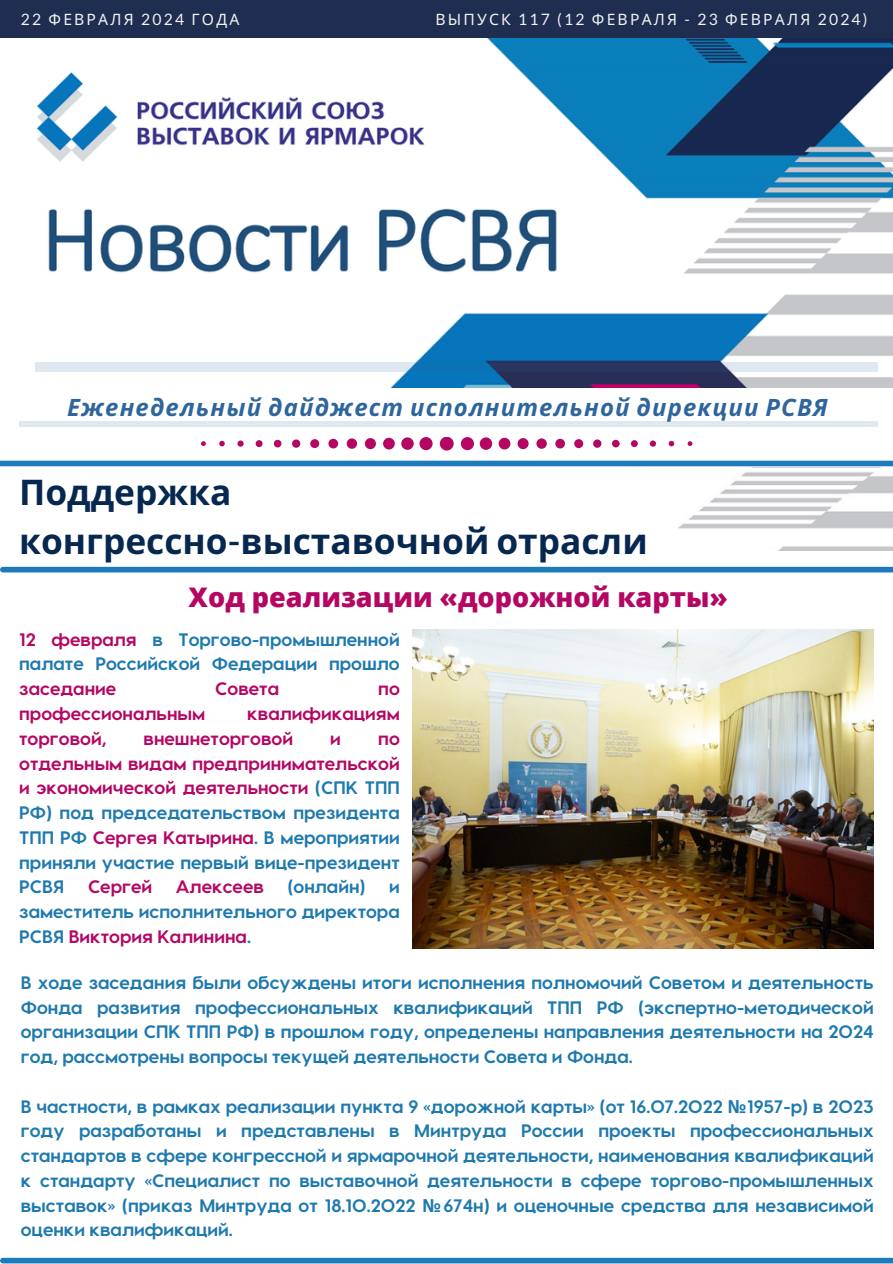
<style>
.page{position:relative;width:893px;height:1264px;background:#fff}
.page>*{position:absolute;margin:0;border:0;box-sizing:border-box;transform-origin:0 0}
.t1{font:700 35.25px/48.3px "Noto Sans";color:#062850}
.t2{font:800 27px "Open Sans";color:#b40764}
.t3{font:italic 700 23.85px "Noto Sans";letter-spacing:.05em;color:#2e659d}
.t4{font:700 18px/24.8px "Visby CF";color:#1e79ae;text-align:justify}
.t5{font:700 18px "Visby CF";color:#b40764}
.t6{font:15.6px "Noto Sans";letter-spacing:.14em;color:#f2f2f2}
.s1{font-family:"Lato"}
.s2{color:#b40764}
.s3{font-family:"Noto Sans"}
</style>
<div class="page">
<div style="left:0;top:0;width:892px;height:38px;background:#1e2d50"></div>
<img style="left:36px;top:38px;width:856px;height:349px">
<div style="left:3px;top:1257px;width:889px;height:6px;background:#1b7bbb"></div>
<svg style="left:35px;top:362px;width:843px;height:10px;background:#98abc2"></svg>
<div style="left:20px;top:421px;width:857px;height:5px;background:#dfe8f0"></div>
<svg style="left:201px;top:437px;width:491px;height:13px"></svg>
<div style="left:3px;top:567px;width:889px;height:5px;background:#1b7bbb"></div>
<img style="left:678px;top:467px;width:214px;height:84px">
<div style="left:0;top:460px;width:892px;height:6px;background:#1b7bbb"></div>
<img style="left:413px;top:629px;width:460px;height:319px">
<h1 class="t6" style="left:21px;top:8px;width:220px"><span class="s1">22</span> ФЕВРАЛЯ <span class="s1">2024</span> ГОДА</h1>
<h2 class="t6" style="left:435px;top:8px;width:433px">ВЫПУСК <span class="s1">117 (12</span> ФЕВРАЛЯ <span class="s1">- 23</span> ФЕВРАЛЯ <span class="s1">2024)</span></h2>
<p class="t3" style="left:67px;top:390px;width:762px">Еженедельный дайджест исполнительной дирекции РСВЯ</p>
<p class="t1" style="left:19px;top:467px;width:630px">Поддержка конгрессно<span class="s1">-</span>выставочной отрасли</p>
<p class="t2" style="left:188px;top:578px;width:541px">Ход реализации «дорожной карты»</p>
<p class="t4" style="left:19px;top:626px;width:382px"><span class="s2">12 февраля</span> в Торгово-промышленной палате Российской Федерации прошло <span class="s2">заседание</span></p>
<p class="t5" style="left:215px;top:677px;width:65px">Совета</p>
<p class="t5" style="left:378px;top:677px;width:23px">по</p>
<p class="t5" style="left:19px;top:701px;width:187px">профессиональным</p>
<p class="t5" style="left:247px;top:701px;width:154px">квалификациям</p>
<p class="t5" style="left:19px;top:726px;width:89px">торговой,</p>
<p class="t5" style="left:143px;top:726px;width:151px">внешнеторговой</p>
<p class="t5" style="left:330px;top:726px;width:12px">и</p>
<p class="t4" style="left:19px;top:725px;width:382px;text-indent:359px"><span class="s2">по отдельным видам предпринимательской и экономической деятельности</span> (СПК ТПП РФ) под председательством президента ТПП РФ <span class="s2">Сергея Катырина</span>. В мероприятии приняли участие первый вице-президент РСВЯ</p>
<p class="t5" style="left:88px;top:875px;width:66px">Сергей</p>
<p class="t5" style="left:176px;top:875px;width:89px">Алексеев</p>
<p class="t4" style="left:287px;top:873px;width:79px">(онлайн)</p>
<p class="t4" style="left:19px;top:873px;width:382px;text-indent:370px">и заместитель исполнительного директора РСВЯ <span class="s2">Виктория Калинина</span>.</p>
<h4 class="t4" style="left:21px;top:969px;width:854px">В ходе заседания были обсуждены итоги исполнения полномочий Советом и деятельность Фонда развития профессиональных квалификаций ТПП РФ (экспертно-методической организации СПК ТПП РФ) в прошлом году, определены направления деятельности на 2024 год, рассмотрены вопросы текущей деятельности Совета и Фонда.</h4>
<p class="t4" style="left:21px;top:1092px;width:854px">В частности, в рамках реализации пункта 9 «дорожной карты» (от 16.07.2022 <span class="s3">№</span>1957-р) в 2023 году разработаны и представлены в Минтруда России проекты профессиональных стандартов в сфере конгрессной и ярмарочной деятельности, наименования квалификаций к стандарту «Специалист по выставочной деятельности в сфере торгово-промышленных выставок» (приказ Минтруда от 18.10.2022 <span class="s3">№</span>674н) и оценочные средства для независимой оценки квалификаций.</p>
</div>
